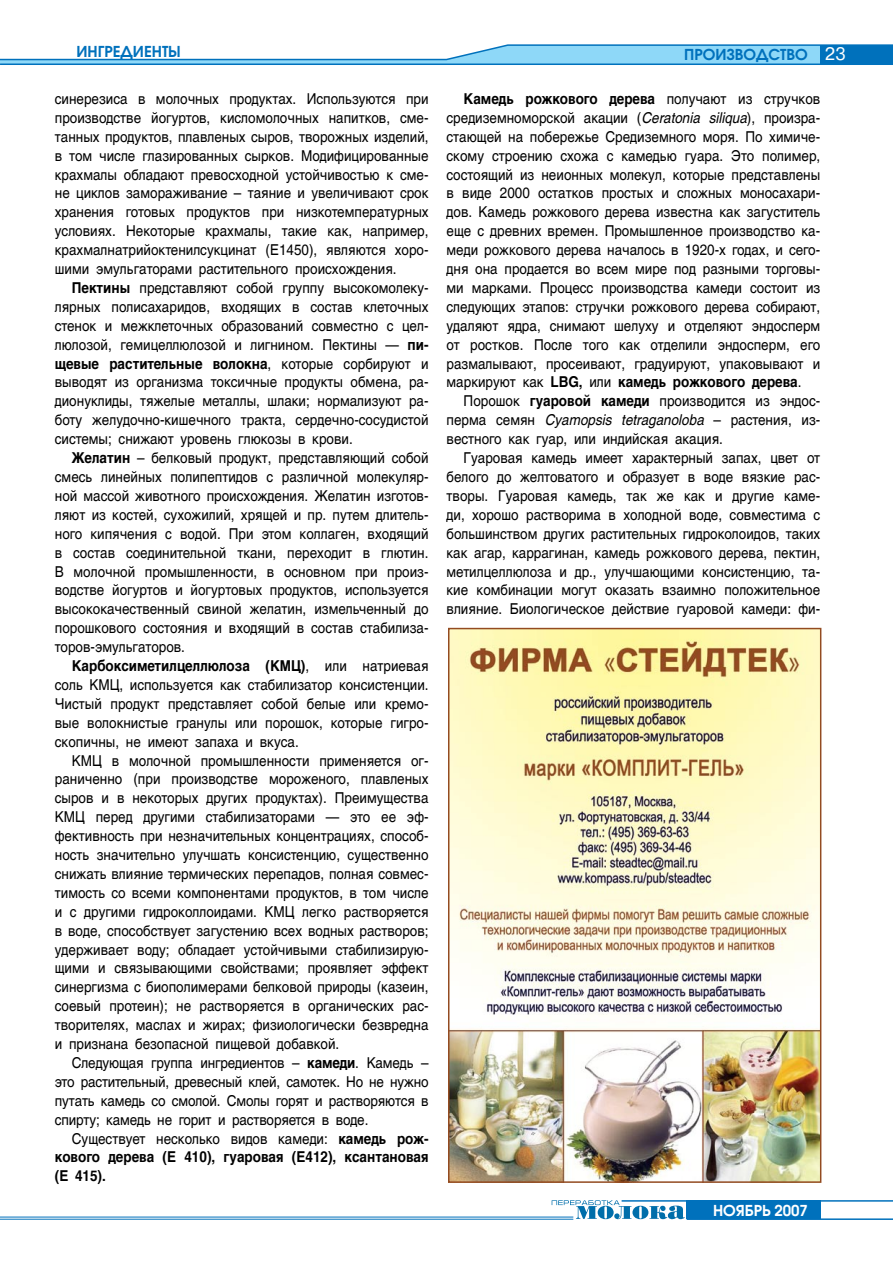
<style>
.page{position:relative;width:893px;height:1263px;background:#fff}
.page>*{position:absolute;margin:0;border:0;box-sizing:border-box;transform-origin:0 0}
.t1{font:15px/18.9px "AG Helvetica";color:#000;text-align:justify;scale:.9 1}
.t2{font:700 15px/18.9px "AG Helvetica";color:#000;text-align:justify;scale:.9 1}
.t3{font:600 15px "Avant Garde Gothic C";color:#0071bc}
.t4{font:600 15px "Avant Garde Gothic C";color:#fff}
.s1{font-weight:700}
.s2{font-weight:400}
.s3{font-family:"Pragmatica C";font-weight:400;font-size:18px;color:#fff}
.s4{font-style:italic}
</style>
<div class="page">
<svg style="left:552px;top:1200px;width:133px;height:19px"></svg>
<hr style="left:622px;top:1200px;width:271px;height:2px;background:#0071bc">
<hr style="left:0;top:1219px;width:573px;height:1px;background:#0071bc">
<hr style="left:0;top:1217px;width:573px;height:1px;background:#0071bc">
<hr style="left:687px;top:1218px;width:206px;height:2px;background:#0071bc">
<div style="left:687px;top:1200px;width:134px;height:19px;background:#0071bc"></div>
<svg style="left:0;top:44px;width:893px;height:21px"></svg>
<div style="left:821px;top:45px;width:72px;height:19px;background:#0071bc"></div>
<img style="left:451px;top:631px;width:367px;height:549px">
<div style="left:448px;top:628px;width:373px;height:555px;border:2px solid #934b21"></div>
<p class="t3" style="left:76px;top:42px;width:106px">ингредиенты</p>
<p class="t1" style="left:55px;top:89px;width:417px">синерезиса в молочных продуктах. Используются при производстве йогуртов, кисломолочных напитков, сме&shy;танных продуктов, плавленых сыров, творожных изделий, в том числе глазированных сырков. Модифицированные крахмалы обладают превосходной устойчивостью к сме&shy;не циклов замораживание – таяние и увеличивают срок хранения готовых продуктов при низкотемпературных условиях. Некоторые крахмалы, такие как, например, крахмалнатрийоктенилсукцинат (Е1450), являются хоро&shy;шими эмульгаторами растительного происхождения.</p>
<p class="t1" style="left:55px;top:278px;width:417px;text-indent:17px"><span class="s1">Пектины</span> представляют собой группу высокомолеку&shy;лярных полисахаридов, входящих в состав клеточных стенок и межклеточных образований совместно с цел&shy;люлозой, гемицеллюлозой и лигнином. Пектины — <span class="s1">пи&shy;щевые растительные волокна</span>, которые сорбируют и выводят из организма токсичные продукты обмена, ра&shy;дионуклиды, тяжелые металлы, шлаки; нормализуют ра&shy;боту желудочно-кишечного тракта, сердечно-сосудистой системы; снижают уровень глюкозы в крови.</p>
<p class="t1" style="left:55px;top:448px;width:417px;text-indent:17px"><span class="s1">Желатин</span> – белковый продукт, представляющий собой смесь линейных полипептидов с различной молекуляр&shy;ной массой животного происхождения. Желатин изготов&shy;ляют из костей, сухожилий, хрящей и пр. путем длитель&shy;ного кипячения с водой. При этом коллаген, входящий в состав соединительной ткани, переходит в глютин.<br>В молочной промышленности, в основном при произ&shy;водстве йогуртов и йогуртовых продуктов, используется высококачественный свиной желатин, измельченный до порошкового состояния и входящий в состав стабилиза&shy;торов-эмульгаторов.</p>
<p class="t1" style="left:55px;top:656px;width:417px;text-indent:17px"><span class="s1">Карбоксиметилцеллюлоза (КМЦ)</span>, или натриевая соль КМЦ, используется как стабилизатор консистенции.<br>Чистый продукт представляет собой белые или кремо&shy;вые волокнистые гранулы или порошок, которые гигро&shy;скопичны, не имеют запаха и вкуса.</p>
<p class="t1" style="left:55px;top:751px;width:417px;text-indent:17px">КМЦ в молочной промышленности применяется ог&shy;раниченно (при производстве мороженого, плавленых сыров и в некоторых других продуктах). Преимущества КМЦ перед другими стабилизаторами — это ее эф&shy;фективность при незначительных концентрациях, способ&shy;ность значительно улучшать консистенцию, существенно снижать влияние термических перепадов, полная совмес&shy;тимость со всеми компонентами продуктов, в том числе и с другими гидроколлоидами. КМЦ легко растворяется в воде, способствует загустению всех водных растворов; удерживает воду; обладает устойчивыми стабилизирую&shy;щими и связывающими свойствами; проявляет эффект синергизма с биополимерами белковой природы (казеин, соевый протеин); не растворяется в органических рас&shy;творителях, маслах и жирах; физиологически безвредна и признана безопасной пищевой добавкой.</p>
<p class="t1" style="left:55px;top:1053px;width:417px;text-indent:17px">Следующая группа ингредиентов – <span class="s1">камеди</span>. Камедь – это растительный, древесный клей, самотек. Но не нужно путать камедь со смолой. Смолы горят и растворяются в спирту; камедь не горит и растворяется в воде.</p>
<p class="t2" style="left:55px;top:1129px;width:417px;text-indent:17px"><span class="s2">Существует несколько видов камеди:</span> камедь рож&shy;кового дерева (Е 410), гуаровая (Е412), ксантановая (Е 415).</p>
<p class="t3" style="left:684px;top:45px;width:163px">производство <span class="s3">23</span></p>
<p class="t1" style="left:447px;top:89px;width:417px;text-indent:17px"><span class="s1">Камедь рожкового дерева</span> получают из стручков средиземноморской акации (<span class="s4">Ceratonia siliqua</span>), произра&shy;стающей на побережье Средиземного моря. По химиче&shy;скому строению схожа с камедью гуара. Это полимер, состоящий из неионных молекул, которые представлены в виде 2000 остатков простых и сложных моносахари&shy;дов. Камедь рожкового дерева известна как загуститель еще с древних времен. Промышленное производство ка&shy;меди рожкового дерева началось в 1920-х годах, и сего&shy;дня она продается во всем мире под разными торговы&shy;ми марками. Процесс производства камеди состоит из следующих этапов: стручки рожкового дерева собирают, удаляют ядра, снимают шелуху и отделяют эндосперм от ростков. После того как отделили эндосперм, его размалывают, просеивают, градуируют, упаковывают и маркируют как <span class="s1">LBG,</span> или <span class="s1">камедь рожкового дерева</span>.</p>
<p class="t1" style="left:447px;top:392px;width:417px;text-indent:17px">Порошок <span class="s1">гуаровой камеди</span> производится из эндос&shy;перма семян <span class="s4">Cyamopsis tetraganoloba</span> – растения, из&shy;вестного как гуар, или индийская акация.</p>
<p class="t1" style="left:447px;top:448px;width:417px;text-indent:17px">Гуаровая камедь имеет характерный запах, цвет от белого до желтоватого и образует в воде вязкие рас&shy;творы. Гуаровая камедь, так же как и другие каме&shy;ди, хорошо растворима в холодной воде, совместима с большинством других растительных гидроколоидов, таких как агар, каррагинан, камедь рожкового дерева, пектин, метилцеллюлоза и др., улучшающими консистенцию, та&shy;кие комбинации могут оказать взаимно положительное влияние. Биологическое действие гуаровой камеди: фи-</p>
<p class="t4" style="left:713px;top:1201px;width:96px">ноябрь 2007</p>
</div>
